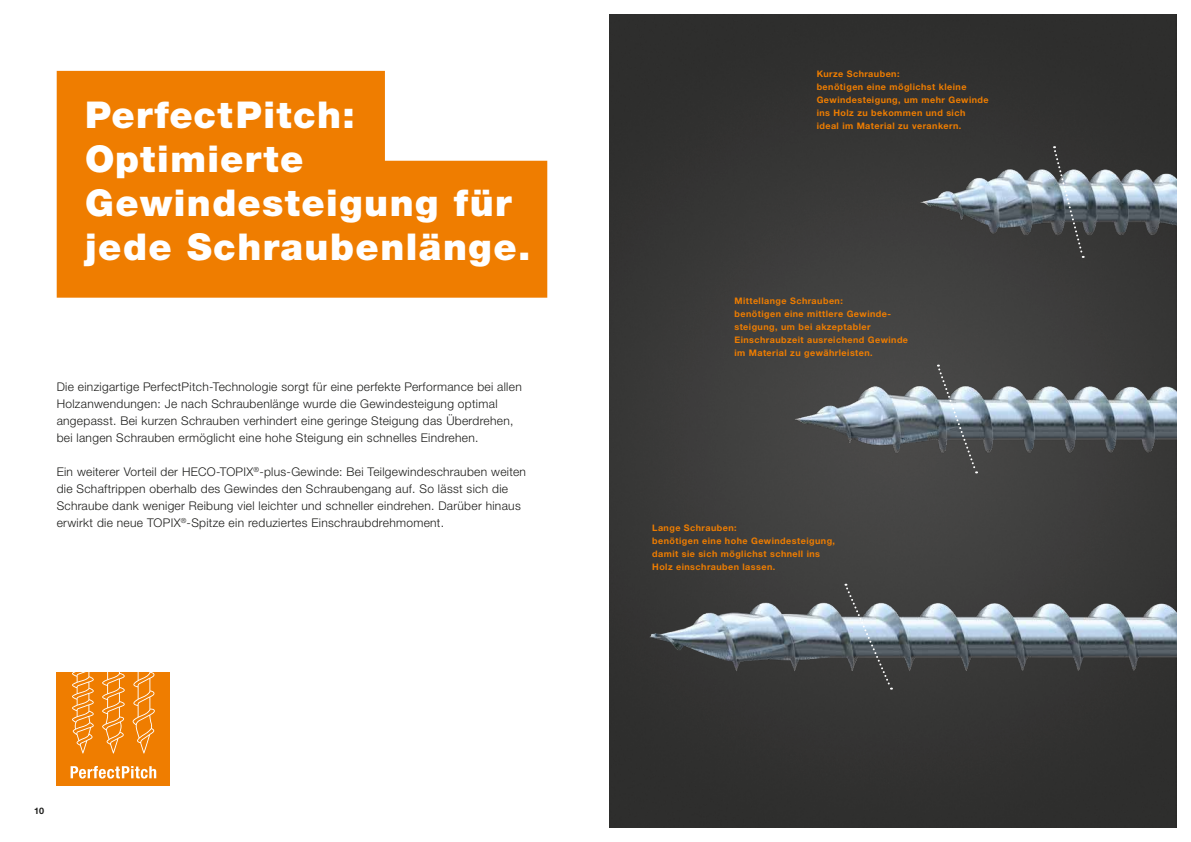
<style>
.page{position:relative;width:1191px;height:842px;background:#fff}
.page>*{position:absolute;margin:0;border:0;box-sizing:border-box;transform-origin:0 0}
.t1{font:900 37px/44px "Helvetica Neue LTW1 G";letter-spacing:.04em;color:#fff}
.t2{font:300 12px/17px "Helvetica Neue LTW1 G";letter-spacing:.025em;color:#1d1d1b}
.t3{font:700 9px/13px "Helvetica Neue LTW1 G";letter-spacing:.05em;color:#ef7d00}
.t4{font:700 9px "Helvetica Neue LTW1 G";color:#1d1d1b}
</style>
<div class="page">
<img style="left:609px;top:14px;width:567px;height:814px">
<div style="left:57px;top:672px;width:113px;height:113px;background:#ef7d00"></div>
<svg style="left:71px;top:766px;width:85px;height:12px"></svg>
<svg style="left:102px;top:672px;width:23px;height:81px"></svg>
<svg style="left:133px;top:672px;width:22px;height:81px"></svg>
<svg style="left:72px;top:672px;width:22px;height:81px"></svg>
<img style="left:635px;top:553px;width:541px;height:153px">
<img style="left:617px;top:324px;width:559px;height:173px">
<img style="left:663px;top:118px;width:513px;height:152px">
<svg style="left:1052px;top:146px;width:32px;height:112px;background:#5f6569"></svg>
<svg style="left:936px;top:365px;width:42px;height:108px;background:#696f74"></svg>
<svg style="left:844px;top:584px;width:48px;height:106px;background:#666c71"></svg>
<svg style="left:57px;top:71px;width:490px;height:227px;background:#f18e21"></svg>
<h1 class="t1" style="left:85px;top:93px;width:447px">PerfectPitch:<br>Optimierte<br>Gewindesteigung für jede Schraubenlänge.</h1>
<p class="t2" style="left:57px;top:378px;width:466px">Die einzigartige PerfectPitch-Technologie sorgt für eine perfekte Performance bei allen Holzanwendungen: Je nach Schraubenlänge wurde die Gewindesteigung optimal angepasst. Bei kurzen Schrauben verhindert eine geringe Steigung das Überdrehen, bei langen Schrauben ermöglicht eine hohe Steigung ein schnelles Eindrehen.</p>
<p class="t2" style="left:57px;top:463px;width:471px">Ein weiterer Vorteil der HECO-TOPIX<sup>®</sup>-plus-Gewinde: Bei Teilgewindeschrauben weiten die Schaftrippen oberhalb des Gewindes den Schraubengang auf. So lässt sich die Schraube dank weniger Reibung viel leichter und schneller eindrehen. Darüber hinaus erwirkt die neue TOPIX<sup>®</sup>-Spitze ein reduziertes Einschraubdrehmoment.</p>
<p class="t4" style="left:34px;top:805px;width:12px">10</p>
<p class="t3" style="left:816px;top:68px;width:174px">Kurze Schrauben:<br>benötigen eine möglichst kleine<br>Gewindesteigung, um mehr Gewinde ins Holz zu bekommen und sich ideal im Material zu verankern.</p>
<p class="t3" style="left:734px;top:294px;width:175px">Mittellange Schrauben:<br>benötigen eine mittlere Gewinde&shy;steigung, um bei akzeptabler<br>Einschraubzeit ausreichend Gewinde im Material zu gewährleisten.</p>
<p class="t3" style="left:652px;top:521px;width:184px">Lange Schrauben:<br>benötigen eine hohe Gewindesteigung, damit sie sich möglichst schnell ins<br>Holz einschrauben lassen.</p>
</div>
